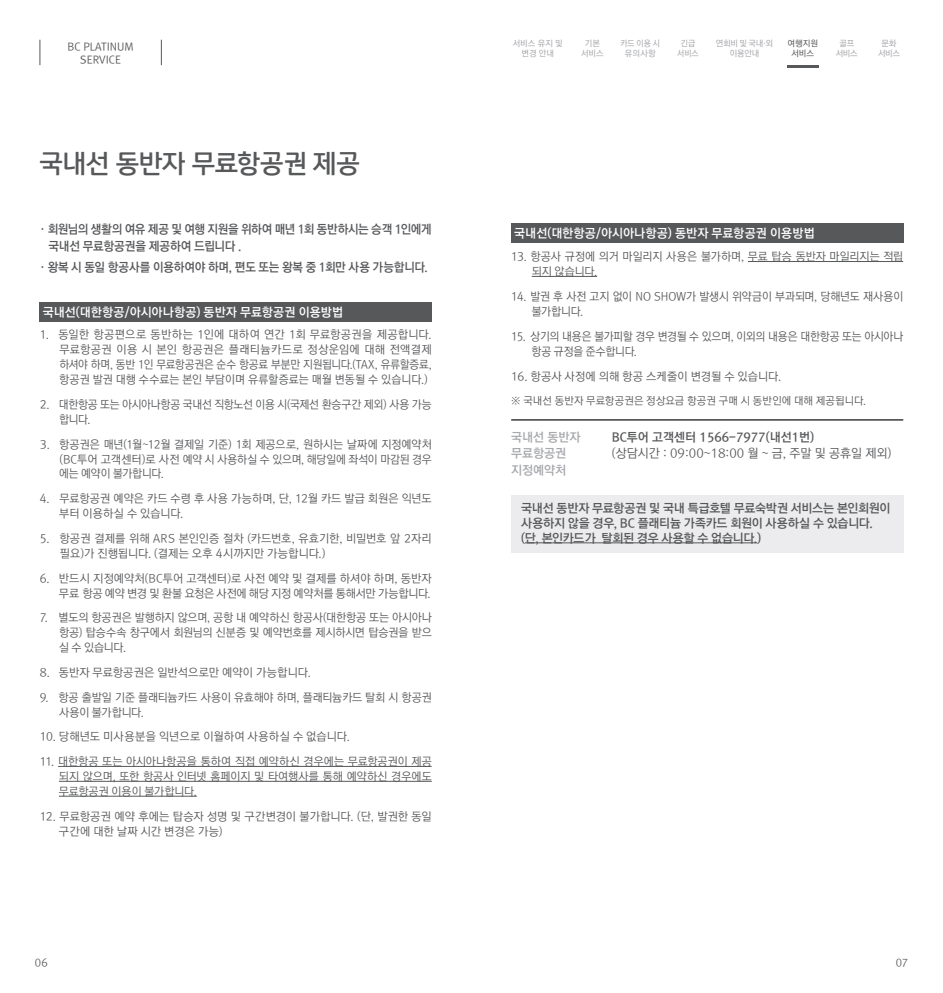
<style>
.page{position:relative;width:943px;height:993px;background:#fff}
.page>*{position:absolute;margin:0;border:0;box-sizing:border-box;transform-origin:0 0}
.t1{font:24.5px "Nuri Smart OTF Bold";letter-spacing:.02em;color:#57585a}
.t2{font:12.25px/16.6px "Rix Go PB";letter-spacing:-.02em;color:#57585a}
.t3{font:12.25px "Rix Go PB";letter-spacing:.01em;color:#fff}
.t4{font:12.25px/16.6px "Rix Go PR";color:#57585a}
.t5{font:12.25px/16.6px "Rix Go PB";color:#a8a9ad}
.t6{font:11.38px/14.9px "Rix Go PR";color:#57585a}
.t7{font:11.38px/14.9px "Rix Go PR";letter-spacing:-.02em;color:#57585a;scale:.96 1}
.t8{font:10.5px "Rix Go PR";letter-spacing:.015em;color:#57585a}
.t9{font:10.5px/12.6px "Rix Go PM";color:#57585a;text-align:center}
.t10{font:8.4px/10.5px "Rix Go PM";letter-spacing:-.01em;color:#a8a9ad;text-align:center}
.t11{font:8.4px/10.5px "Rix Go PM";letter-spacing:-.035em;color:#a8a9ad;text-align:center}
.t12{font:8.4px "Rix Go PM";letter-spacing:-.01em;color:#a8a9ad;scale:.95 1}
.t13{font:8.4px/10.5px "Rix Go PM";letter-spacing:.005em;color:#57585a;text-align:center}
.s1{font-family:"Rix Go PB"}
</style>
<div class="page">
<svg style="left:161px;top:40px;width:1px;height:25px"></svg>
<svg style="left:40px;top:40px;width:1px;height:25px"></svg>
<div style="left:40px;top:302px;width:392px;height:19px;background:#57585a"></div>
<div style="left:511px;top:495px;width:392px;height:57px;background:#ececee"></div>
<div style="left:511px;top:223px;width:392px;height:19px;background:#57585a"></div>
<hr style="left:748px;top:261px;width:155px;height:1px;background:#57585a">
<hr style="left:532px;top:276px;width:65px;height:1px;background:#57585a">
<hr style="left:511px;top:419px;width:392px;height:1px;background:#57585a">
<hr style="left:525px;top:542px;width:232px;height:1px;background:#57585a">
<hr style="left:58px;top:765px;width:373px;height:1px;background:#57585a">
<hr style="left:59px;top:780px;width:373px;height:1px;background:#57585a">
<hr style="left:59px;top:795px;width:138px;height:1px;background:#57585a">
<hr style="left:787px;top:64px;width:31px;height:3px;background:#57585a">
<p class="t9" style="left:67px;top:41px;width:68px">BC PLATINUM<br>SERVICE</p>
<p class="t1" style="left:40px;top:148px;width:321px">국내선 동반자 무료항공권 제공</p>
<p class="t2" style="left:48px;top:221px;width:385px;text-indent:-9px">· 회원님의 생활의 여유 제공 및 여행 지원을 위하여 매년 1회 동반하시는 승객 1인에게 국내선 무료항공권을 제공하여 드립니다 .</p>
<p class="t2" style="left:40px;top:259px;width:389px">· 왕복 시 동일 항공사를 이용하여야 하며, 편도 또는 왕복 중 1회만 사용 가능합니다.</p>
<p class="t3" style="left:43px;top:305px;width:302px">국내선(대한항공/아시아나항공) 동반자 무료항공권 이용방법</p>
<p class="t6" style="left:59px;top:327px;width:374px;text-align:justify;text-indent:-20px">1. 동일한 항공편으로 동반하는 1인에 대하여 연간 1회 무료항공권을 제공합니다. 무료항공권 이용 시 본인 항공권은 플래티늄카드로 정상운임에 대해 전액결제 하셔야 하며, 동반 1인 무료항공권은 순수 항공료 부분만 지원됩니다.(TAX, 유류할증료, 항공권 발권 대행 수수료는 본인 부담이며 유류할증료는 매월 변동될 수 있습니다.)</p>
<p class="t6" style="left:59px;top:397px;width:374px;text-indent:-19px">2. 대한항공 또는 아시아나항공 국내선 직항노선 이용 시(국제선 환승구간 제외) 사용 가능 합니다.</p>
<p class="t6" style="left:59px;top:437px;width:374px;text-align:justify;text-indent:-19px">3. 항공권은 매년(1월~12월 결제일 기준) 1회 제공으로, 원하시는 날짜에 지정예약처 (BC투어 고객센터)로 사전 예약 시 사용하실 수 있으며, 해당일에 좌석이 마감된 경우 에는 예약이 불가합니다.</p>
<p class="t6" style="left:59px;top:491px;width:374px;text-indent:-20px">4. 무료항공권 예약은 카드 수령 후 사용 가능하며, 단, 12월 카드 발급 회원은 익년도 부터 이용하실 수 있습니다.</p>
<p class="t6" style="left:60px;top:531px;width:373px;text-indent:-20px">5. 항공권 결제를 위해 ARS 본인인증 절차 (카드번호, 유효기한, 비밀번호 앞 2자리 필요)가 진행됩니다. (결제는 오후 4시까지만 가능합니다.)</p>
<p class="t6" style="left:40px;top:570px;width:393px;text-align:right">6. 반드시 지정예약처(BC투어 고객센터)로 사전 예약 및 결제를 하셔야 하며, 동반자 무료 항공 예약 변경 및 환불 요청은 사전에 해당 지정 예약처를 통해서만 가능합니다.</p>
<p class="t6" style="left:59px;top:610px;width:374px;text-align:justify;text-indent:-19px">7. 별도의 항공권은 발행하지 않으며, 공항 내 예약하신 항공사(대한항공 또는 아시아나 항공) 탑승수속 창구에서 회원님의 신분증 및 예약번호를 제시하시면 탑승권을 받으 실 수 있습니다.</p>
<p class="t6" style="left:40px;top:665px;width:272px">8. 동반자 무료항공권은 일반석으로만 예약이 가능합니다.</p>
<p class="t6" style="left:59px;top:689px;width:374px;text-indent:-19px">9. 항공 출발일 기준 플래티늄카드 사용이 유효해야 하며, 플래티늄카드 탈회 시 항공권 사용이 불가합니다.</p>
<p class="t6" style="left:40px;top:729px;width:312px">10. 당해년도 미사용분을 익년으로 이월하여 사용하실 수 없습니다.</p>
<p class="t6" style="left:59px;top:754px;width:374px;text-align:justify;text-indent:-19px">11. 대한항공 또는 아시아나항공을 통하여 직접 예약하신 경우에는 무료항공권이 제공 되지 않으며, 또한 항공사 인터넷 홈페이지 및 타여행사를 통해 예약하신 경우에도 무료항공권 이용이 불가합니다.</p>
<p class="t6" style="left:59px;top:809px;width:374px;text-indent:-19px">12. 무료항공권 예약 후에는 탑승자 성명 및 구간변경이 불가합니다. (단, 발권한 동일 구간에 대한 날짜 시간 변경은 가능)</p>
<p class="t10" style="left:513px;top:38px;width:51px">서비스 유지 및 변경 안내</p>
<p class="t12" style="left:620px;top:39px;width:43px">카드 이용 시</p>
<p class="t10" style="left:581px;top:38px;width:24px">기본 서비스</p>
<p class="t10" style="left:625px;top:48px;width:32px">유의사항</p>
<p class="t12" style="left:680px;top:39px;width:17px">긴급</p>
<p class="t12" style="left:677px;top:49px;width:24px">서비스</p>
<p class="t11" style="left:716px;top:38px;width:59px">연회비 및 국내·외 이용안내</p>
<p class="t13" style="left:787px;top:38px;width:32px">여행지원 서비스</p>
<p class="t10" style="left:878px;top:38px;width:23px">문화 서비스</p>
<p class="t10" style="left:835px;top:38px;width:23px">골프 서비스</p>
<p class="t3" style="left:514px;top:226px;width:302px">국내선(대한항공/아시아나항공) 동반자 무료항공권 이용방법</p>
<p class="t6" style="left:532px;top:249px;width:373px;text-indent:-21px">13. 항공사 규정에 의거 마일리지 사용은 불가하며, 무료 탑승 동반자 마일리지는 적립 되지 않습니다.</p>
<p class="t6" style="left:531px;top:289px;width:373px;text-indent:-21px">14. 발권 후 사전 고지 없이 NO SHOW가 발생시 위약금이 부과되며, 당해년도 재사용이 불가합니다.</p>
<p class="t7" style="left:531px;top:329px;width:389px;text-indent:-20px">15. 상기의 내용은 불가피할 경우 변경될 수 있으며, 이외의 내용은 대한항공 또는 아시아나 항공 규정을 준수합니다.</p>
<p class="t6" style="left:511px;top:369px;width:271px">16. 항공사 사정에 의해 항공 스케줄이 변경될 수 있습니다.</p>
<p class="t8" style="left:511px;top:395px;width:356px">※ 국내선 동반자 무료항공권은 정상요금 항공권 구매 시 동반인에 대해 제공됩니다.</p>
<p class="t5" style="left:511px;top:428px;width:71px">국내선 동반자 무료항공권 지정예약처</p>
<p class="t4" style="left:611px;top:428px;width:281px"><span class="s1">BC투어 고객센터 1566-7977(내선1번)<br></span>(상담시간 : 09:00~18:00 월 ~ 금, 주말 및 공휴일 제외)</p>
<p class="t2" style="left:521px;top:500px;width:371px;line-height:14.9px">국내선 동반자 무료항공권 및 국내 특급호텔 무료숙박권 서비스는 본인회원이 사용하지 않을 경우, BC 플래티늄 가족카드 회원이 사용하실 수 있습니다.</p>
<p class="t2" style="left:521px;top:529px;width:241px">(단, 본인카드가 탈회된 경우 사용할 수 없습니다.)</p>
<p class="t8" style="left:35px;top:956px;width:14px">06</p>
<p class="t8" style="left:895px;top:956px;width:14px">07</p>
</div>
